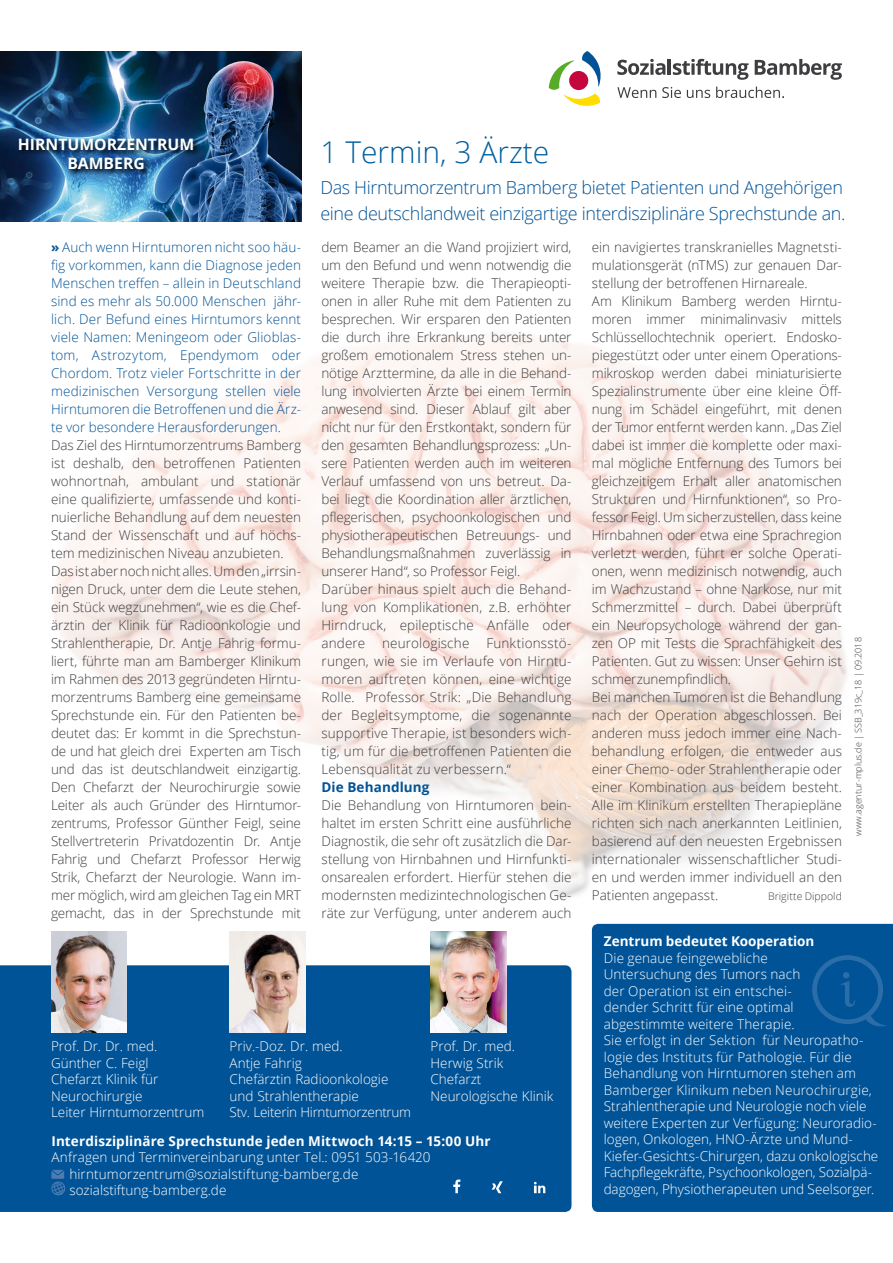
<style>
.page{position:relative;width:893px;height:1263px;background:#fff}
.page>*{position:absolute;margin:0;border:0;box-sizing:border-box;transform-origin:0 0}
.t1{font:300 30px "Open Sans";color:#005f9f}
.t2{font:300 18px/25.5px "Open Sans";letter-spacing:-.02em;color:#005397}
.t3{font:700 15.75px/18.9px "Open Sans";color:#fff}
.t4{font:300 13.5px/18px "Open Sans";letter-spacing:-.01em;color:#3e3d40}
.t5{font:300 13.5px/16.5px "Open Sans";color:#fff}
.t6{font:300 13.5px/18px "Open Sans";color:#005397;text-align:justify}
.t7{font:700 13.5px "Open Sans";letter-spacing:.005em;color:#fff}
.t8{font:300 13.5px "Open Sans";letter-spacing:.01em;color:#3e3d40}
.t9{font:700 13.5px "Open Sans";letter-spacing:.005em;color:#005397}
.t10{font:300 10.5px "Open Sans";letter-spacing:.005em;color:#3e3d40}
.t11{font:300 9px "Open Sans";color:#3e3d40}
.s1{font-weight:700}
</style>
<div class="page">
<img style="left:54px;top:334px;width:793px;height:564px">
<div style="left:592px;top:924px;width:301px;height:288px;background:#005397"></div>
<svg style="left:549px;top:51px;width:52px;height:55px"></svg>
<div style="left:569px;top:71px;width:19px;height:19px;background:#c5073d;border-radius:50%"></div>
<svg style="left:617px;top:59px;width:48px;height:16px"></svg>
<hr style="left:668px;top:59px;width:3px;height:16px;background:#3e3d40">
<svg style="left:673px;top:59px;width:76px;height:21px"></svg>
<svg style="left:755px;top:59px;width:87px;height:21px"></svg>
<svg style="left:617px;top:87px;width:39px;height:11px"></svg>
<svg style="left:662px;top:87px;width:19px;height:11px"></svg>
<svg style="left:687px;top:90px;width:23px;height:8px"></svg>
<svg style="left:716px;top:87px;width:68px;height:11px"></svg>
<img style="left:0;top:51px;width:301px;height:171px">
<svg style="left:812px;top:955px;width:75px;height:73px;background:#09589a"></svg>
<div style="left:0;top:965px;width:571px;height:247px;background:#005397"></div>
<img style="left:51px;top:932px;width:76px;height:101px">
<img style="left:431px;top:932px;width:75px;height:101px">
<svg style="left:51px;top:1170px;width:15px;height:26px"></svg>
<svg style="left:453px;top:1179px;width:7px;height:14px"></svg>
<svg style="left:534px;top:1182px;width:11px;height:11px"></svg>
<svg style="left:492px;top:1181px;width:11px;height:12px"></svg>
<img style="left:230px;top:932px;width:75px;height:101px">
<img style="left:18px;top:138px;width:182px;height:39px">
<p class="t3" style="left:67px;top:135px;width:114px;text-indent:-49px">Hi rntum orzentrum<br>Bamb erg</p>
<p class="t6" style="left:51px;top:238px;width:252px"><span class="s1">»</span> Auch wenn Hirntumoren nicht soo häu&shy;fig vorkommen, kann die Diagnose jeden Menschen treffen – allein in Deutschland sind es mehr als 50.000 Menschen jähr&shy;lich. Der Befund eines Hirntumors kennt viele Namen: Meningeom oder Glioblas&shy;tom, Astrozytom, Ependymom oder Chordom. Trotz vieler Fortschritte in der medizinischen Versorgung stellen viele Hirntumoren die Betroffenen und die Ärz&shy;te vor besondere Herausforderungen.</p>
<p class="t4" style="left:51px;top:436px;width:252px">Das Ziel des Hirntumorzentrums Bamberg ist deshalb, den betroffenen Patienten wohnortnah, ambulant und stationär eine qualifizierte, umfassende und konti&shy;nuierliche Behandlung auf dem neuesten Stand der Wissenschaft und auf höchs&shy;tem medizinischen Niveau anzubieten.<br>Das ist aber noch nicht alles. Um den „irrsin&shy;nigen Druck, unter dem die Leute stehen, ein Stück wegzunehmen“, wie es die Chef&shy;ärztin der Klinik für Radioonkologie und Strahlentherapie, Dr. Antje Fahrig formu&shy;liert, führte man am Bamberger Klinikum im Rahmen des 2013 gegründeten Hirntu&shy;morzentrums Bamberg eine gemeinsame Sprechstunde ein. Für den Patienten be&shy;deutet das: Er kommt in die Sprechstun&shy;de und hat gleich drei Experten am Tisch und das ist deutschlandweit einzigartig.<br>Den Chefarzt der Neurochirurgie sowie Leiter als auch Gründer des Hirntumor&shy;zentrums, Professor Günther Feigl, seine Stellvertreterin Privatdozentin Dr. Antje Fahrig und Chefarzt Professor Herwig Strik, Chefarzt der Neurologie. Wann im&shy;mer möglich, wird am gleichen Tag ein MRT gemacht, das in der Sprechstunde mit</p>
<h1 class="t1" style="left:320px;top:131px;width:230px">1 Termin, 3 Ärzte</h1>
<h2 class="t2" style="left:320px;top:175px;width:527px">Das Hirntumorzentrum Bamberg bietet Patienten und Angehörigen eine deutschlandweit einzigartige interdisziplinäre Sprechstunde an.</h2>
<p class="t4" style="left:321px;top:238px;width:252px">dem Beamer an die Wand projiziert wird, um den Befund und wenn notwendig die weitere Therapie bzw. die Therapieopti&shy;onen in aller Ruhe mit dem Patienten zu besprechen. Wir ersparen den Patienten die durch ihre Erkrankung bereits unter großem emotionalem Stress stehen un&shy;nötige Arzttermine, da alle in die Behand&shy;lung involvierten Ärzte bei einem Termin anwesend sind. Dieser Ablauf gilt aber nicht nur für den Erstkontakt, sondern für den gesamten Behandlungsprozess: „Un&shy;sere Patienten werden auch im weiteren Verlauf umfassend von uns betreut. Da&shy;bei liegt die Koordination aller ärztlichen, pflegerischen, psychoonkologischen und physiotherapeutischen Betreuungs- und Behandlungsmaßnahmen zuverlässig in unserer Hand“, so Professor Feigl.<br>Darüber hinaus spielt auch die Behand&shy;lung von Komplikationen, z.B. erhöhter Hirndruck, epileptische Anfälle oder andere</p>
<p class="t4" style="left:321px;top:633px;width:252px;text-align:justify;text-indent:165px">Funktionsstö&shy;rungen, wie sie im Verlaufe von Hirntu&shy;moren auftreten können, eine wichtige Rolle. Professor Strik: „Die Behandlung der Begleitsymptome, die sogenannte supportive Therapie, ist besonders wich&shy;tig, um für die betroffenen Patienten die Lebensqualität zu verbessern.“</p>
<p class="t9" style="left:321px;top:777px;width:110px">Die Behandlung</p>
<p class="t4" style="left:321px;top:795px;width:252px;text-align:justify">Die Behandlung von Hirntumoren bein&shy;haltet im ersten Schritt eine ausführliche Diagnostik, die sehr oft zusätzlich die Dar&shy;stellung von Hirnbahnen und Hirnfunkti&shy;onsarealen erfordert. Hierfür stehen die modernsten medizintechnologischen Ge&shy;räte zur Verfügung, unter anderem auch</p>
<p class="t8" style="left:382px;top:634px;width:89px">neurologische</p>
<p class="t4" style="left:592px;top:237px;width:252px">ein navigiertes transkranielles Magnetsti&shy;mulationsgerät (nTMS) zur genauen Dar&shy;stellung der betroffenen Hirnareale.<br>Am Klinikum Bamberg werden Hirntu&shy;moren immer minimalinvasiv mittels Schlüssellochtechnik operiert. Endosko&shy;piegestützt oder unter einem Operations&shy;mikroskop werden dabei miniaturisierte Spezialinstrumente über eine kleine Öff&shy;nung im Schädel eingeführt, mit denen der Tumor entfernt werden kann. „Das Ziel dabei ist immer die komplette oder maxi&shy;mal mögliche Entfernung des Tumors bei gleichzeitigem Erhalt aller anatomischen Strukturen und Hirnfunktionen“, so Pro&shy;fessor Feigl. Um sicherzustellen, dass keine Hirnbahnen oder etwa eine Sprachregion verletzt werden, führt er solche Operati&shy;onen, wenn medizinisch notwendig, auch im Wachzustand – ohne Narkose, nur mit Schmerzmittel – durch. Dabei überprüft ein Neuropsychologe während der gan&shy;zen OP mit Tests die Sprachfähigkeit des Patienten. Gut zu wissen: Unser Gehirn ist schmerzunempfindlich.<br>Bei manchen Tumoren ist die Behandlung nach der Operation abgeschlossen. Bei anderen muss jedoch immer eine Nach&shy;behandlung erfolgen, die entweder aus einer Chemo- oder Strahlentherapie oder einer Kombination aus beidem besteht.<br>Alle im Klinikum erstellten Therapiepläne richten sich nach anerkannten Leitlinien, basierend auf den neuesten Ergebnissen internationaler wissenschaftlicher Studi&shy;en und werden immer individuell an den Patienten angepasst.</p>
<p class="t10" style="left:768px;top:889px;width:75px">Brigitte Dippold</p>
<p class="t11" style="left:852px;top:836px;width:200px;rotate:-90deg">www.agentur-mplus.de | SSB_319c_18 | 09.2018</p>
<p class="t5" style="left:230px;top:1037px;width:183px">Priv.-Doz. Dr. med.<br>Antje Fahrig<br>Chefärztin Radioonkologie und Strahlentherapie<br>Stv. Leiterin Hirntumorzentrum</p>
<p class="t5" style="left:51px;top:1037px;width:155px">Prof. Dr. Dr. med.<br>Günther C. Feigl<br>Chefarzt Klinik für<br>Neurochirurgie<br>Leiter Hirntumorzentrum</p>
<p class="t5" style="left:431px;top:1037px;width:124px">Prof. Dr. med.<br>Herwig Strik<br>Chefarzt<br>Neurologische Klinik</p>
<p class="t7" style="left:51px;top:1131px;width:441px">Interdisziplinäre Sprechstunde jeden Mittwoch 14:15 – 15:00 Uhr</p>
<p class="t5" style="left:69px;top:1149px;width:363px;text-indent:-18px">Anfragen und Terminvereinbarung unter Tel.: 0951 503-16420 hirntumorzentrum@sozialstiftung-bamberg.de sozialstiftung-bamberg.de</p>
<p class="t7" style="left:604px;top:932px;width:212px">Zentrum bedeutet Kooperation</p>
<p class="t5" style="left:604px;top:949px;width:276px">Die genaue feingewebliche<br>Untersuchung des Tumors nach<br>der Operation ist ein entschei-<br>dender Schritt für eine optimal<br>abgestimmte weitere Therapie.<br>Sie erfolgt in der Sektion für Neuropatho&shy;logie des Instituts für Pathologie. Für die Behandlung von Hirntumoren stehen am Bamberger Klinikum neben Neurochirurgie, Strahlentherapie und Neurologie noch viele weitere Experten zur Verfügung: Neuroradio&shy;logen, Onkologen, HNO-Ärzte und Mund-Kiefer-Gesichts-Chirurgen, dazu onkologische Fachpflegekräfte, Psychoonkologen, Sozialpä&shy;dagogen, Physiotherapeuten und Seelsorger.</p>
</div>
